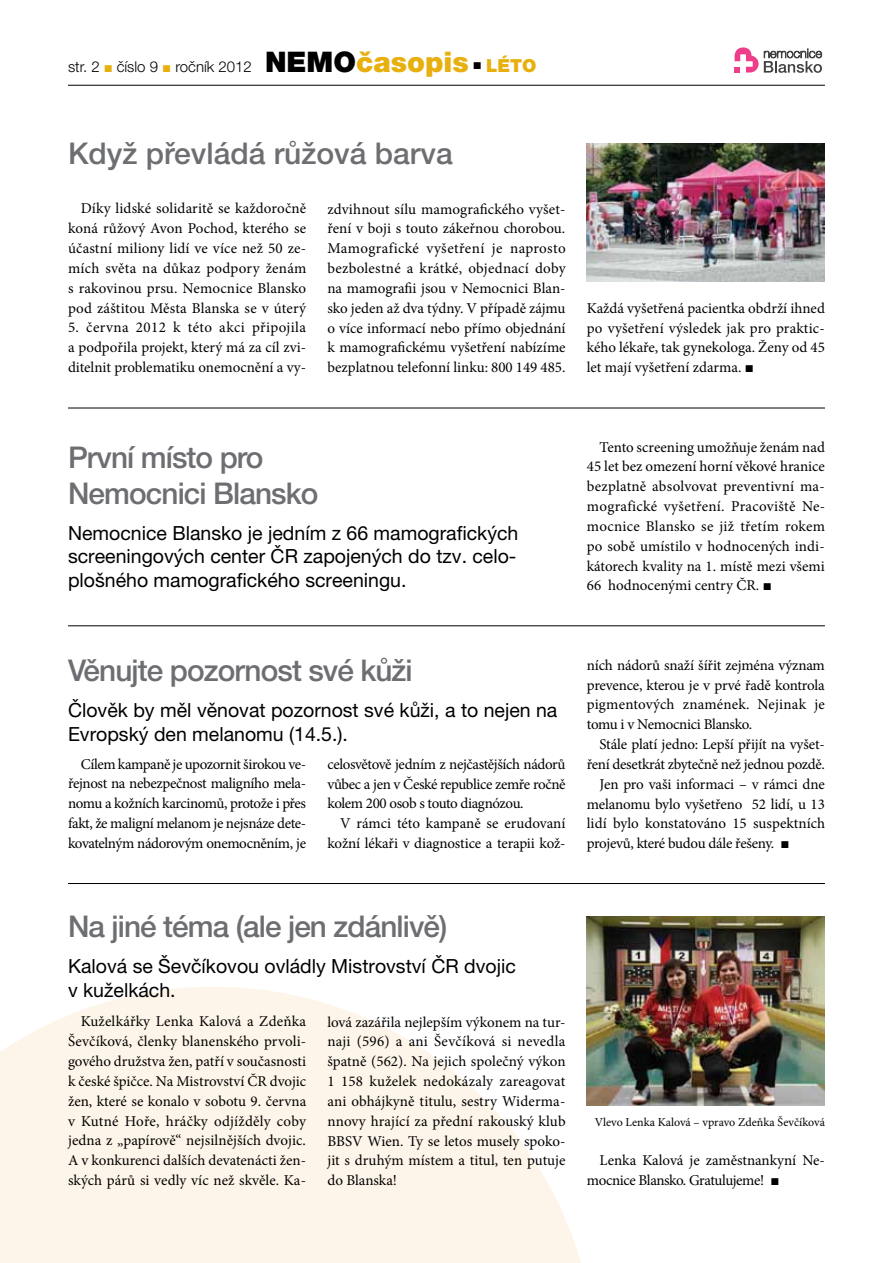
<style>
.page{position:relative;width:893px;height:1263px;background:#fff}
.page>*{position:absolute;margin:0;border:0;box-sizing:border-box;transform-origin:0 0}
.t1{font:500 30px/36px "Helvetica Neue LT Pro";letter-spacing:-.03em;color:#6d6e71}
.t2{font:500 30px "Helvetica Neue LT Pro";color:#6d6e71}
.t3{font:19.5px/23.4px "Helvetica Neue LT Pro";color:#000}
.t4{font:15px/19.8px "Minion Pro";letter-spacing:-.005em;color:#000;text-align:justify}
.t5{font:300 15px "Helvetica Neue LT Pro";color:#000}
.t6{font:12px "Minion Pro";color:#000}
.s1{font-family:"Times New Roman";font-weight:400;color:#e7b00f}
.s2{font-weight:900;font-size:28.35px}
.s3{font-weight:900;font-size:28.35px;color:#e7b00f}
.s4{font-weight:900;font-size:18px;color:#e7b00f}
.s5{font-family:"Times New Roman"}
</style>
<div class="page">
<hr style="left:68px;top:85px;width:757px;height:1px;background:#000">
<svg style="left:735px;top:47px;width:87px;height:26px"></svg>
<svg style="left:0;top:987px;width:587px;height:276px;fill:#fdf5e9"></svg>
<img style="left:587px;top:143px;width:238px;height:138px">
<img style="left:587px;top:917px;width:238px;height:189px">
<hr style="left:68px;top:408px;width:757px;height:1px;background:#000">
<hr style="left:68px;top:625px;width:757px;height:1px;background:#000">
<hr style="left:68px;top:883px;width:757px;height:1px;background:#000">
<p class="t5" style="left:68px;top:57px;width:470px">str. 2 <span class="s1">■</span> číslo 9 <span class="s1">■</span> ročník 2012 <span class="s2">NEMO</span><span class="s3">časopis</span> <sup>■</sup> <span class="s4">LÉTO</span></p>
<h1 class="t2" style="left:68px;top:136px;width:386px">Když převládá růžová barva</h1>
<p class="t4" style="left:68px;top:199px;width:240px;text-indent:13px">Díky lidské solidaritě se každoročně koná růžový Avon Pochod, kterého se účastní miliony lidí ve více než 50 ze&shy;mích světa na důkaz podpory ženám s rakovinou prsu. Nemocnice Blansko pod záštitou Města Blanska se v úterý</p>
<p class="t4" style="left:68px;top:318px;width:240px">5. června 2012 k této akci připojila a podpořila projekt, který má za cíl zvi&shy;ditelnit problematiku onemocnění a vy-</p>
<p class="t4" style="left:327px;top:199px;width:240px">zdvihnout sílu mamografického vyšet&shy;ření v boji s touto zákeřnou chorobou.<br>Mamografické vyšetření je naprosto bezbolestné a krátké, objednací doby na mamografii jsou v Nemocnici Blan&shy;sko jeden až dva týdny. V případě zájmu o více informací nebo přímo objednání k mamografickému vyšetření nabízíme bezplatnou telefonní linku: 800 149 485.</p>
<p class="t4" style="left:587px;top:298px;width:240px">Každá vyšetřená pacientka obdrží ihned po vyšetření výsledek jak pro praktic&shy;kého lékaře, tak gynekologa. Ženy od 45 let mají vyšetření zdarma. <span class="s5">■</span></p>
<h1 class="t1" style="left:68px;top:439px;width:252px">První místo pro<br>Nemocnici Blansko</h1>
<h2 class="t3" style="left:68px;top:521px;width:452px;text-align:justify">Nemocnice Blansko je jedním z 66 mamografických screeningových center ČR zapojených do tzv. celo&shy;plošného mamografického screeningu.</h2>
<p class="t4" style="left:587px;top:437px;width:240px;text-indent:13px">Tento screening umožňuje ženám nad 45 let bez omezení horní věkové hranice bezplatně absolvovat preventivní ma&shy;mografické vyšetření. Pracoviště Ne&shy;mocnice Blansko se již třetím rokem po sobě umístilo v hodnocených indi&shy;kátorech kvality na 1. místě mezi všemi 66 hodnocenými centry ČR. <span class="s5">■</span></p>
<h1 class="t1" style="left:68px;top:652px;width:346px">Věnujte pozornost své kůži</h1>
<h2 class="t3" style="left:68px;top:698px;width:491px">Člověk by měl věnovat pozornost své kůži, a to nejen na<br>Evropský den melanomu (14.5.).</h2>
<p class="t4" style="left:68px;top:754px;width:240px;text-indent:13px">Cílem kampaně je upozornit širokou ve&shy;řejnost na nebezpečnost maligního mela&shy;nomu a kožních karcinomů, protože i přes fakt, že maligní melanom je nejsnáze dete&shy;kovatelným nádorovým onemocněním, je</p>
<p class="t4" style="left:327px;top:754px;width:240px">celosvětově jedním z nejčastějších nádorů vůbec a jen v České republice zemře ročně kolem 200 osob s touto diagnózou.</p>
<p class="t4" style="left:327px;top:814px;width:240px;text-align:right">V rámci této kampaně se erudovaní kožní lékaři v diagnostice a terapii kož-</p>
<p class="t4" style="left:587px;top:655px;width:240px">ních nádorů snaží šířit zejména význam prevence, kterou je v prvé řadě kontrola pigmentových znamének. Nejinak je tomu i v Nemocnici Blansko.</p>
<p class="t4" style="left:600px;top:734px;width:227px">Stále platí jedno: Lepší přijít na vyšet-</p>
<p class="t4" style="left:587px;top:754px;width:240px">ření desetkrát zbytečně než jednou pozdě.</p>
<p class="t4" style="left:600px;top:774px;width:227px">Jen pro vaši informaci – v rámci dne</p>
<p class="t4" style="left:587px;top:794px;width:240px">melanomu bylo vyšetřeno 52 lidí, u 13</p>
<p class="t4" style="left:587px;top:814px;width:240px">lidí bylo konstatováno 15 suspektních</p>
<p class="t4" style="left:587px;top:833px;width:204px">projevů, které budou dále řešeny. <span class="s5">■</span></p>
<h1 class="t1" style="left:68px;top:908px;width:381px">Na jiné téma (ale jen zdánlivě)</h1>
<h2 class="t3" style="left:68px;top:954px;width:449px">Kalová se Ševčíkovou ovládly Mistrovství ČR dvojic v kuželkách.</h2>
<p class="t4" style="left:68px;top:1012px;width:240px;text-indent:13px">Kuželkářky Lenka Kalová a Zdeňka Ševčíková, členky blanenského prvoli&shy;gového družstva žen, patří v současnosti k české špičce. Na Mistrovství ČR dvojic žen, které se konalo v sobotu 9. června v Kutné Hoře, hráčky odjížděly coby jedna z „papírově“ nejsilnějších dvojic.<br>A v konkurenci dalších devatenácti žen&shy;ských párů si vedly víc než skvěle. Ka-</p>
<p class="t4" style="left:327px;top:1012px;width:240px">lová zazářila nejlepším výkonem na tur&shy;naji (596) a ani Ševčíková si nevedla špatně (562). Na jejich společný výkon 1 158 kuželek nedokázaly zareagovat ani obhájkyně titulu, sestry Widerma&shy;nnovy hrající za přední rakouský klub BBSV Wien. Ty se letos musely spoko&shy;jit s druhým místem a titul, ten putuje do Blanska!</p>
<p class="t6" style="left:595px;top:1114px;width:232px">Vlevo Lenka Kalová – vpravo Zdeňka Ševčíková</p>
<p class="t4" style="left:587px;top:1151px;width:240px;text-indent:13px">Lenka Kalová je zaměstnankyní Ne&shy;mocnice Blansko. Gratulujeme! <span class="s5">■</span></p>
</div>
